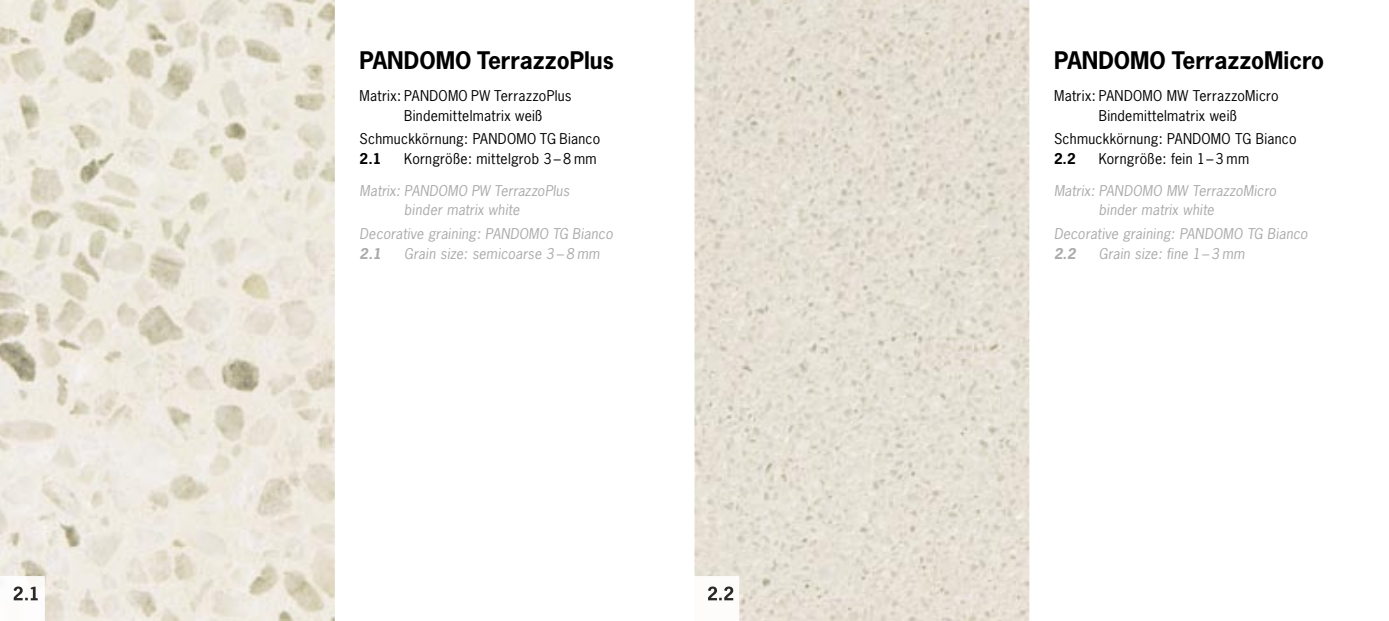
<style>
.page{position:relative;width:1389px;height:621px;background:#fff}
.page>*{position:absolute;margin:0;border:0;box-sizing:border-box;transform-origin:0 0}
.t1{font:700 22.75px "News Gothic";color:#000}
.t2{font:14px/19.6px "News Gothic";letter-spacing:.02em;color:#000}
.t3{font:italic 14px/19.6px "News Gothic";letter-spacing:.015em;color:#ababab;text-align:center}
.t4{font:700 14px "News Gothic";color:#000}
.t5{font:italic 700 14px "News Gothic";color:#ababab}
</style>
<div class="page">
<img style="left:0;top:0;width:335px;height:620px">
<img style="left:694px;top:0;width:335px;height:620px">
<img style="left:0;top:575px;width:45px;height:45px">
<img style="left:14px;top:586px;width:24px;height:13px">
<img style="left:694px;top:575px;width:45px;height:45px">
<img style="left:708px;top:586px;width:25px;height:13px">
<h1 class="t1" style="left:360px;top:46px;width:256px">PANDOMO TerrazzoPlus</h1>
<p class="t2" style="left:404px;top:86px;width:169px;text-indent:-45px">Matrix: PANDOMO PW TerrazzoPlus<br>Bindemittelmatrix weiß</p>
<p class="t2" style="left:360px;top:129px;width:242px">Schmuckkörnung: PANDOMO TG Bianco</p>
<p class="t4" style="left:360px;top:149px;width:23px">2.1</p>
<p class="t2" style="left:404px;top:149px;width:194px">Korngröße: mittelgrob 3 – 8 mm</p>
<p class="t3" style="left:360px;top:180px;width:211px">Matrix: PANDOMO PW TerrazzoPlus binder matrix white</p>
<p class="t3" style="left:360px;top:223px;width:255px">Decorative graining: PANDOMO TG Bianco</p>
<p class="t5" style="left:360px;top:244px;width:23px">2.1</p>
<p class="t3" style="left:404px;top:243px;width:197px">Grain size: semicoarse 3 – 8 mm</p>
<h1 class="t1" style="left:1054px;top:46px;width:271px">PANDOMO TerrazzoMicro</h1>
<p class="t2" style="left:1054px;top:86px;width:226px;text-align:center">Matrix: PANDOMO MW TerrazzoMicro<br>Bindemittelmatrix weiß</p>
<p class="t2" style="left:1054px;top:129px;width:244px">Schmuckkörnung: PANDOMO TG Bianco</p>
<p class="t4" style="left:1054px;top:149px;width:23px">2.2</p>
<p class="t2" style="left:1099px;top:149px;width:152px">Korngröße: fein 1 – 3 mm</p>
<p class="t3" style="left:1099px;top:180px;width:179px;text-align:left;text-indent:-45px">Matrix: PANDOMO MW TerrazzoMicro binder matrix white</p>
<p class="t3" style="left:1054px;top:223px;width:255px">Decorative graining: PANDOMO TG Bianco</p>
<p class="t5" style="left:1054px;top:244px;width:23px">2.2</p>
<p class="t3" style="left:1099px;top:243px;width:147px">Grain size: fine 1– 3 mm</p>
</div>
